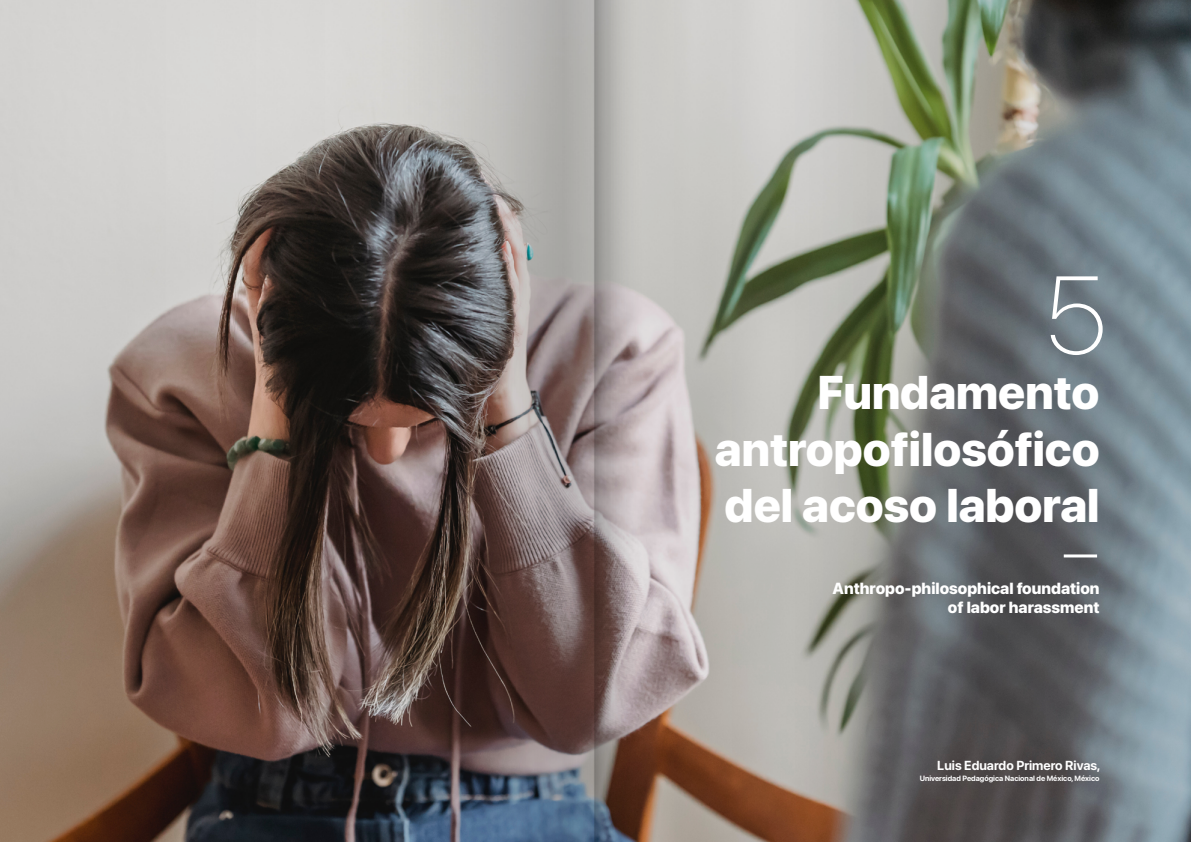
<style>
.page{position:relative;width:1191px;height:842px;background:#fff}
.page>*{position:absolute;margin:0;border:0;box-sizing:border-box;transform-origin:0 0}
.t1{font:100 110px "SF Pro Display";color:#fff}
.t2{font:800 47px/56.4px "SF Pro Display";color:#fff;text-align:justify}
.t3{font:800 16px/19.2px "SF Pro Display";color:#fff;text-align:right}
.t4{font:700 13px "SF Pro Display";color:#fff}
.t5{font:700 7.6px "SF Pro Display";color:#fff}
</style>
<div class="page">
<img style="left:0;top:0;width:1191px;height:841px">
<hr style="left:1063px;top:554px;width:34px;height:3px;background:#fff">
<h1 class="t1" style="left:1044px;top:252px;width:64px">5</h1>
<h2 class="t2" style="left:715px;top:365px;width:386px;text-indent:103px">Fundamento antropofilosófico del acoso laboral</h2>
<p class="t3" style="left:832px;top:579px;width:268px">Anthropo-philosophical foundation of labor harassment</p>
<p class="t4" style="left:937px;top:758px;width:164px">Luis Eduardo Primero Rivas,</p>
<p class="t5" style="left:919px;top:774px;width:181px">Universidad Pedagógica Nacional de México, México</p>
</div>
